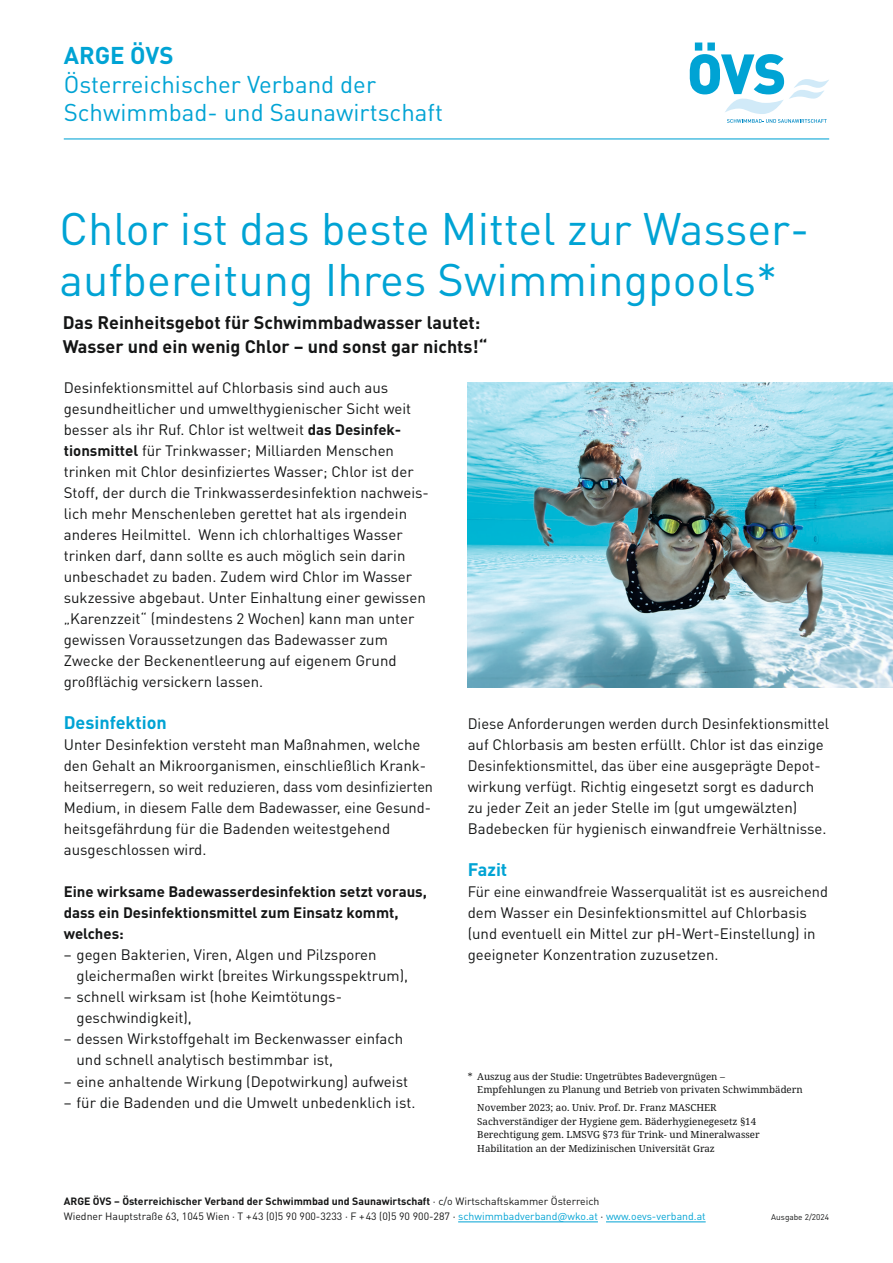
<style>
.page{position:relative;width:893px;height:1263px;background:#fff}
.page>*{position:absolute;margin:0;border:0;box-sizing:border-box;transform-origin:0 0}
.t1{font:45px/51px "DIN Pro";color:#00a3d4}
.t2{font:24px/28.8px "DIN Pro";color:#00a3d4}
.t3{font:700 24px "DIN Pro";color:#00a3d4}
.t4{font:700 18px/24px "DIN Pro";color:#151616}
.t5{font:700 18px "DIN Pro";color:#00a3d4}
.t6{font:15px/21px "DIN Pro";color:#151616}
.t7{font:700 15px/21px "DIN Pro";color:#151616}
.t8{font:10.5px/15px "DIN Pro";color:#151616}
.t9{font:9.75px/13.5px "Noto Serif";color:#151616}
.t10{font:8.25px "DIN Pro";color:#151616}
.s1{font-weight:700}
.s2{color:#00a3d4}
</style>
<div class="page">
<svg style="left:690px;top:43px;width:139px;height:80px"></svg>
<hr style="left:64px;top:138px;width:765px;height:1px;background:#00a3d4">
<hr style="left:458px;top:1221px;width:140px;height:1px;background:#00a3d4">
<hr style="left:606px;top:1221px;width:100px;height:1px;background:#00a3d4">
<img style="left:468px;top:383px;width:425px;height:304px">
<h2 class="t3" style="left:64px;top:39px;width:111px">ARGE ÖVS</h2>
<h2 class="t2" style="left:64px;top:69px;width:381px">Österreichischer Verband der<br>Schwimmbad- und Saunawirtschaft</h2>
<h1 class="t1" style="left:60px;top:201px;width:751px">Chlor ist das beste Mittel zur Wasser&shy;aufbereitung Ihres Swimmingpools*</h1>
<p class="t4" style="left:63px;top:309px;width:426px">Das Reinheitsgebot für Schwimmbadwasser lautet:<br>Wasser und ein wenig Chlor – und sonst gar nichts!“</p>
<p class="t6" style="left:64px;top:377px;width:367px">Desinfektionsmittel auf Chlorbasis sind auch aus gesundheitlicher und umwelthygienischer Sicht weit besser als ihr Ruf. Chlor ist weltweit <span class="s1">das Desinfek&shy;tionsmittel</span> für Trinkwasser; Milliarden Menschen trinken mit Chlor desinfiziertes Wasser; Chlor ist der Stoff, der durch die Trinkwasserdesinfektion nachweis&shy;lich mehr Menschenleben gerettet hat als irgendein anderes Heilmittel. Wenn ich chlorhaltiges Wasser trinken darf, dann sollte es auch möglich sein darin unbeschadet zu baden. Zudem wird Chlor im Wasser sukzessive abgebaut. Unter Einhaltung einer gewissen „Karenzzeit“ (mindestens 2 Wochen) kann man unter gewissen Voraussetzungen das Badewasser zum Zwecke der Beckenentleerung auf eigenem Grund großflächig versickern lassen.</p>
<p class="t5" style="left:64px;top:711px;width:105px">Desinfektion</p>
<p class="t6" style="left:64px;top:734px;width:371px">Unter Desinfektion versteht man Maßnahmen, welche den Gehalt an Mikroorganismen, einschließlich Krank&shy;heitserregern, so weit reduzieren, dass vom desinfizierten Medium, in diesem Falle dem Badewasser, eine Gesund&shy;heitsgefährdung für die Badenden weitestgehend ausgeschlossen wird.</p>
<p class="t7" style="left:64px;top:881px;width:365px">Eine wirksame Badewasserdesinfektion setzt voraus, dass ein Desinfektionsmittel zum Einsatz kommt, welches:</p>
<p class="t6" style="left:77px;top:944px;width:333px;text-indent:-13px">– gegen Bakterien, Viren, Algen und Pilzsporen gleichermaßen wirkt (breites Wirkungsspektrum),</p>
<p class="t6" style="left:77px;top:986px;width:265px;text-indent:-13px">– schnell wirksam ist (hohe Keimtötungs&shy;geschwindigkeit),</p>
<p class="t6" style="left:77px;top:1028px;width:328px;text-indent:-13px">– dessen Wirkstoffgehalt im Beckenwasser einfach und schnell analytisch bestimmbar ist,</p>
<p class="t6" style="left:64px;top:1070px;width:346px">– eine anhaltende Wirkung (Depotwirkung) aufweist</p>
<p class="t6" style="left:64px;top:1091px;width:353px">– für die Badenden und die Umwelt unbedenklich ist.</p>
<p class="t6" style="left:468px;top:713px;width:363px">Diese Anforderungen werden durch Desinfektionsmittel auf Chlorbasis am besten erfüllt. Chlor ist das einzige Desinfektionsmittel, das über eine ausgeprägte Depot&shy;wirkung verfügt. Richtig eingesetzt sorgt es dadurch zu jeder Zeit an jeder Stelle im (gut umgewälzten)<br>Badebecken für hygienisch einwandfreie Verhältnisse.</p>
<p class="t5" style="left:468px;top:858px;width:41px">Fazit</p>
<p class="t6" style="left:468px;top:881px;width:362px">Für eine einwandfreie Wasserqualität ist es ausreichend dem Wasser ein Desinfektionsmittel auf Chlorbasis (und eventuell ein Mittel zur pH-Wert-Einstellung) in geeigneter Konzentration zuzusetzen.</p>
<p class="t9" style="left:477px;top:1070px;width:327px;text-indent:-10px">* Auszug aus der Studie: Ungetrübtes Badevergnügen –<br>Empfehlungen zu Planung und Betrieb von privaten Schwimmbädern</p>
<p class="t9" style="left:477px;top:1101px;width:284px">November 2023; ao. Univ. Prof. Dr. Franz MASCHER Sachverständiger der Hygiene gem. Bäderhygienegesetz §14<br>Berechtigung gem. LMSVG §73 für Trink- und Mineralwasser Habilitation an der Medizinischen Universität Graz</p>
<p class="t8" style="left:64px;top:1194px;width:643px"><span class="s1">ARGE ÖVS – Österreichischer Verband der Schwimmbad und Saunawirtschaft</span> · c/o Wirtschaftskammer Österreich<br>Wiedner Hauptstraße 63, 1045 Wien · T +43 (0)5 90 900-3233 · F +43 (0)5 90 900-287 · <span class="s2">schwimmbadverband@wko.at</span> · <span class="s2">www.oevs-verband.at</span></p>
<p class="t10" style="left:771px;top:1212px;width:59px">Ausgabe 2/2024</p>
</div>
